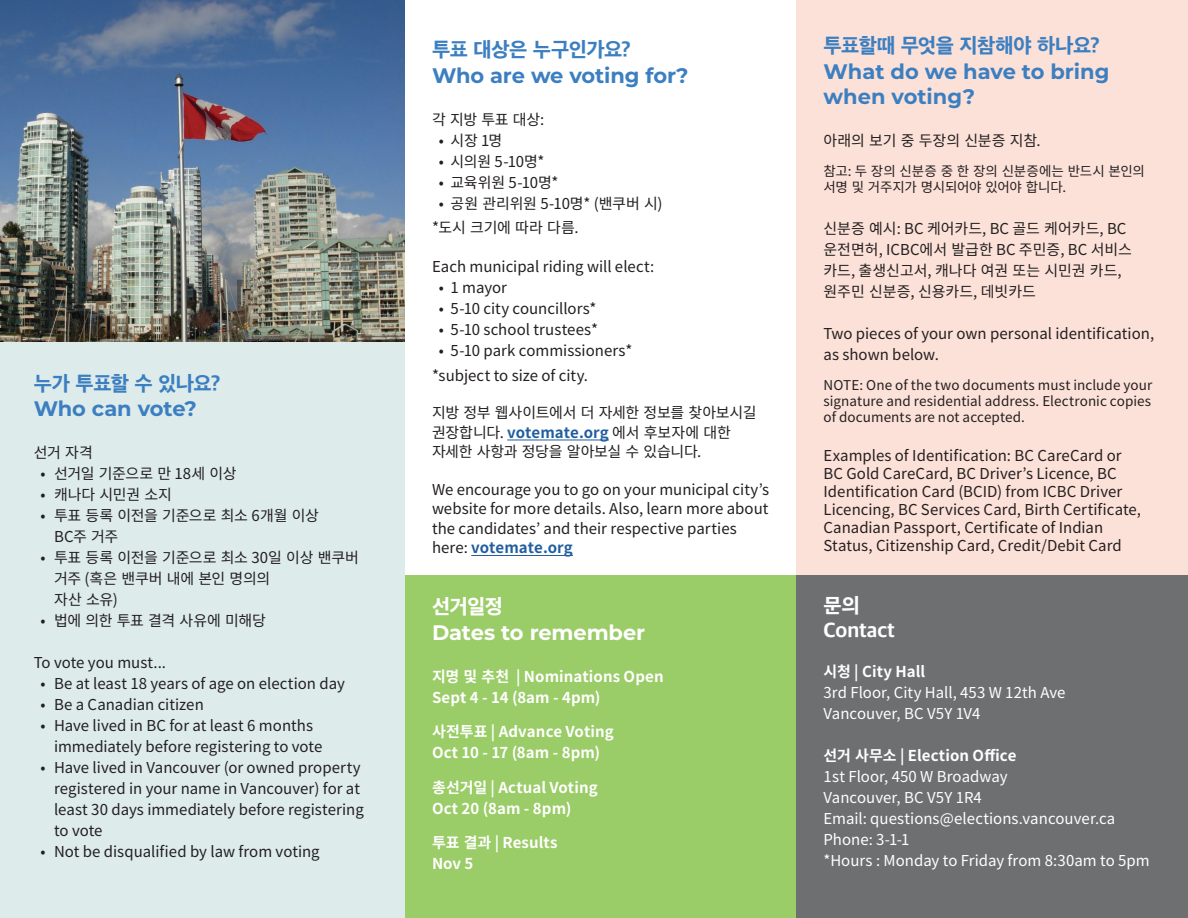
<style>
.page{position:relative;width:1188px;height:918px;background:#fff}
.page>*{position:absolute;margin:0;border:0;box-sizing:border-box;transform-origin:0 0}
.t1{font:700 21px/25.2px "Montserrat";letter-spacing:-.005em;color:#3c7fc1}
.t2{font:800 21px "Apple SD Gothic Neo";letter-spacing:-.02em;color:#3c7fc1}
.t3{font:700 21px "Montserrat";letter-spacing:-.005em;color:#fff}
.t4{font:800 21px "Apple SD Gothic Neo";letter-spacing:-.005em;color:#fff}
.Paragraph_Style_1{font:15px/18px "Noto Sans CJ Kkr";color:#231f20}
.bullet{font:15px/21px "Noto Sans CJ Kkr";color:#231f20}
.t5{font:15px/21px "Noto Sans CJ Kkr";color:#fff}
.t6{font:700 15px/21px "Noto Sans CJ Kkr";letter-spacing:.005em;color:#fff}
.bullet-2{font:15px/21px "Noto Sans CJ Kkr";letter-spacing:-.02em;color:#231f20}
.bullet-3{font:15px "Noto Sans CJ Kkr";letter-spacing:-.025em;color:#231f20}
.Paragraph_Style_1-2{font:13.5px/16.2px "Noto Sans CJ Kkr";letter-spacing:.005em;color:#231f20;text-align:justify}
.Paragraph_Style_1-3{font:13.5px/16.5px "Noto Sans CJ Kkr";letter-spacing:-.015em;color:#231f20}
.s1{font-weight:700;color:#215e9f}
</style>
<div class="page">
<div style="left:796px;top:0;width:392px;height:576px;background:#fce1d8"></div>
<div style="left:0;top:341px;width:405px;height:577px;background:#deebeb"></div>
<div style="left:405px;top:576px;width:391px;height:342px;background:#9acc67"></div>
<div style="left:796px;top:576px;width:392px;height:342px;background:#6d6f71"></div>
<img style="left:0;top:0;width:405px;height:341px">
<hr style="left:507px;top:440px;width:102px;height:1px;background:#215e9f">
<hr style="left:471px;top:555px;width:102px;height:1px;background:#215e9f">
<p class="t2" style="left:34px;top:372px;width:188px">누가 투표할 수 있나요?</p>
<p class="t1" style="left:34px;top:395px;width:165px">Who can vote?</p>
<p class="Paragraph_Style_1" style="left:34px;top:444px;width:61px">선거 자격</p>
<p class="bullet-2" style="left:40px;top:463px;width:198px">• 선거일 기준으로 만 18세 이상</p>
<p class="bullet" style="left:40px;top:484px;width:133px">• 캐나다 시민권 소지</p>
<p class="bullet-2" style="left:54px;top:505px;width:266px;text-indent:-14px">• 투표 등록 이전을 기준으로 최소 6개월 이상<br>BC주 거주</p>
<p class="bullet-2" style="left:54px;top:547px;width:306px;text-indent:-14px">• 투표 등록 이전을 기준으로 최소 30일 이상 밴쿠버 거주 (혹은 밴쿠버 내에 본인 명의의<br>자산 소유)</p>
<p class="bullet-3" style="left:40px;top:612px;width:227px">• 법에 의한 투표 결격 사유에 미해당</p>
<p class="Paragraph_Style_1" style="left:34px;top:654px;width:134px">To vote you must...</p>
<p class="bullet" style="left:40px;top:673px;width:306px">• Be at least 18 years of age on election day</p>
<p class="bullet" style="left:40px;top:694px;width:165px">• Be a Canadian citizen</p>
<p class="bullet" style="left:54px;top:715px;width:270px;text-indent:-14px">• Have lived in BC for at least 6 months immediately before registering to vote</p>
<p class="bullet" style="left:54px;top:757px;width:311px;text-indent:-14px">• Have lived in Vancouver (or owned property registered in your name in Vancouver) for at least 30 days immediately before registering to vote</p>
<p class="bullet" style="left:40px;top:841px;width:281px">• Not be disqualified by law from voting</p>
<p class="t2" style="left:432px;top:39px;width:200px">투표 대상은 누구인가요?</p>
<p class="t1" style="left:432px;top:62px;width:258px">Who are we voting for?</p>
<p class="Paragraph_Style_1" style="left:432px;top:110px;width:114px">각 지방 투표 대상:</p>
<p class="bullet" style="left:439px;top:130px;width:65px">• 시장 1명</p>
<p class="bullet" style="left:439px;top:151px;width:107px">• 시의원 5-10명*</p>
<p class="bullet" style="left:439px;top:172px;width:121px">• 교육위원 5-10명*</p>
<p class="bullet" style="left:439px;top:193px;width:225px">• 공원 관리위원 5-10명* (밴쿠버 시)</p>
<p class="Paragraph_Style_1" style="left:432px;top:219px;width:148px">*도시 크기에 따라 다름.</p>
<p class="Paragraph_Style_1" style="left:432px;top:258px;width:224px">Each municipal riding will elect:</p>
<p class="bullet" style="left:439px;top:278px;width:70px">• 1 mayor</p>
<p class="bullet" style="left:439px;top:299px;width:159px">• 5-10 city councillors*</p>
<p class="bullet" style="left:439px;top:320px;width:161px">• 5-10 school trustees*</p>
<p class="bullet" style="left:439px;top:341px;width:195px">• 5-10 park commissioners*</p>
<p class="Paragraph_Style_1" style="left:432px;top:367px;width:158px">*subject to size of city.</p>
<p class="Paragraph_Style_1" style="left:432px;top:403px;width:326px;line-height:19.5px">지방 정부 웹사이트에서 더 자세한 정보를 찾아보시길 권장합니다. <span class="s1">votemate.org</span> 에서 후보자에 대한 자세한 사항과 정당을 알아보실 수 있습니다.</p>
<p class="Paragraph_Style_1" style="left:432px;top:480px;width:339px;line-height:19.5px">We encourage you to go on your municipal city’s website for more details. Also, learn more about the candidates’ and their respective parties here: <span class="s1">votemate.org</span></p>
<p class="t4" style="left:432px;top:596px;width:73px">선거일정</p>
<p class="t3" style="left:432px;top:617px;width:215px">Dates to remember</p>
<p class="t6" style="left:432px;top:666px;width:233px">지명 및 추천 | Nominations Open<br>Sept 4 - 14 (8am - 4pm)</p>
<p class="t6" style="left:432px;top:721px;width:183px">사전투표 | Advance Voting<br>Oct 10 - 17 (8am - 8pm)</p>
<p class="t6" style="left:432px;top:777px;width:167px">총선거일 | Actual Voting<br>Oct 20 (8am - 8pm)</p>
<p class="t6" style="left:432px;top:832px;width:127px">투표 결과 | Results<br>Nov 5</p>
<p class="t2" style="left:824px;top:34px;width:278px">투표할때 무엇을 지참해야 하나요?</p>
<p class="t1" style="left:824px;top:57px;width:288px">What do we have to bring when voting?</p>
<p class="Paragraph_Style_1" style="left:824px;top:132px;width:219px">아래의 보기 중 두장의 신분증 지참.</p>
<p class="Paragraph_Style_1-3" style="left:824px;top:163px;width:323px">참고: 두 장의 신분증 중 한 장의 신분증에는 반드시 본인의 서명 및 거주지가 명시되어야 있어야 합니다.</p>
<p class="Paragraph_Style_1" style="left:824px;top:219px;width:310px;line-height:21px">신분증 예시: BC 케어카드, BC 골드 케어카드, BC 운전면허, ICBC에서 발급한 BC 주민증, BC 서비스 카드, 출생신고서, 캐나다 여권 또는 시민권 카드, 원주민 신분증, 신용카드, 데빗카드</p>
<p class="Paragraph_Style_1" style="left:824px;top:324px;width:332px;line-height:21px">Two pieces of your own personal identification, as shown below.</p>
<p class="Paragraph_Style_1-2" style="left:824px;top:377px;width:330px">NOTE: One of the two documents must include your signature and residential address. Electronic copies of documents are not accepted.</p>
<p class="Paragraph_Style_1" style="left:824px;top:447px;width:319px">Examples of Identification: BC CareCard or BC Gold CareCard, BC Driver’s Licence, BC Identification Card (BCID) from ICBC Driver Licencing, BC Services Card, Birth Certificate, Canadian Passport, Certificate of Indian Status, Citizenship Card, Credit/Debit Card</p>
<p class="t4" style="left:824px;top:594px;width:38px">문의</p>
<p class="t4" style="left:824px;top:619px;width:73px">Contact</p>
<p class="t6" style="left:824px;top:661px;width:103px">시청 | City Hall</p>
<p class="t5" style="left:824px;top:682px;width:243px">3rd Floor, City Hall, 453 W 12th Ave<br>Vancouver, BC V5Y 1V4</p>
<p class="t6" style="left:824px;top:745px;width:194px">선거 사무소 | Election Office</p>
<p class="t5" style="left:824px;top:766px;width:186px">1st Floor, 450 W Broadway<br>Vancouver, BC V5Y 1R4</p>
<p class="t5" style="left:824px;top:808px;width:293px">Email: questions@elections.vancouver.ca</p>
<p class="t5" style="left:824px;top:829px;width:88px">Phone: 3-1-1</p>
<p class="t5" style="left:824px;top:850px;width:328px">*Hours : Monday to Friday from 8:30am to 5pm</p>
</div>
